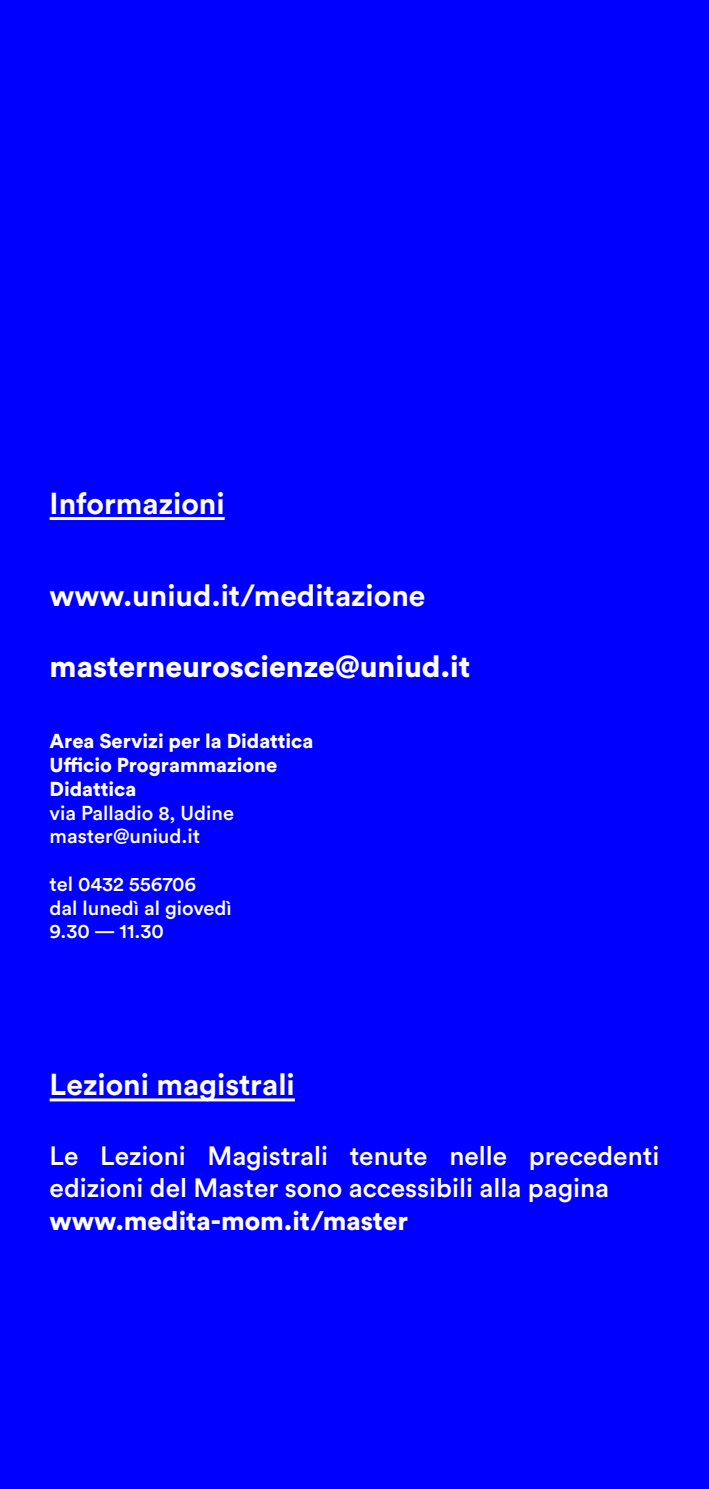
<style>
.page{position:relative;width:709px;height:1489px;background:#fff}
.page>*{position:absolute;margin:0;border:0;box-sizing:border-box;transform-origin:0 0}
.t1{font:700 30px "Circular Std";color:#fff}
.t2{font:900 30px "Circular Std";color:#fff}
.t3{font:500 26.25px/32.5px "Circular Std";color:#fff}
.t4{font:900 26.25px "Circular Std";color:#fff}
.t5{font:500 20px/23.8px "Circular Std";color:#fff}
.t6{font:900 20px/23.8px "Circular Std";color:#fff}
</style>
<div class="page">
<div style="left:0;top:0;width:709px;height:1488px;background:#00f"></div>
<hr style="left:50px;top:517px;width:175px;height:3px;background:#fff">
<hr style="left:50px;top:1098px;width:245px;height:3px;background:#fff">
<p class="t1" style="left:50px;top:483px;width:176px">Informazioni</p>
<p class="t1" style="left:50px;top:575px;width:377px">www.uniud.it/meditazione</p>
<p class="t2" style="left:50px;top:646px;width:422px">masterneuroscienze@uniud.it</p>
<p class="t6" style="left:50px;top:729px;width:265px">Area Servizi per la Didattica<br>Ufficio Programmazione<br>Didattica</p>
<p class="t5" style="left:50px;top:800px;width:186px">via Palladio 8, Udine master@uniud.it</p>
<p class="t5" style="left:50px;top:871px;width:184px">tel 0432 556706<br>dal lunedì al giovedì<br>9.30 — 11.30</p>
<p class="t1" style="left:50px;top:1064px;width:247px">Lezioni magistrali</p>
<p class="t3" style="left:50px;top:1138px;width:611px">Le Lezioni Magistrali tenute nelle precedenti edizioni del Master sono accessibili alla pagina</p>
<p class="t4" style="left:50px;top:1202px;width:360px">www.medita-mom.it/master</p>
</div>
